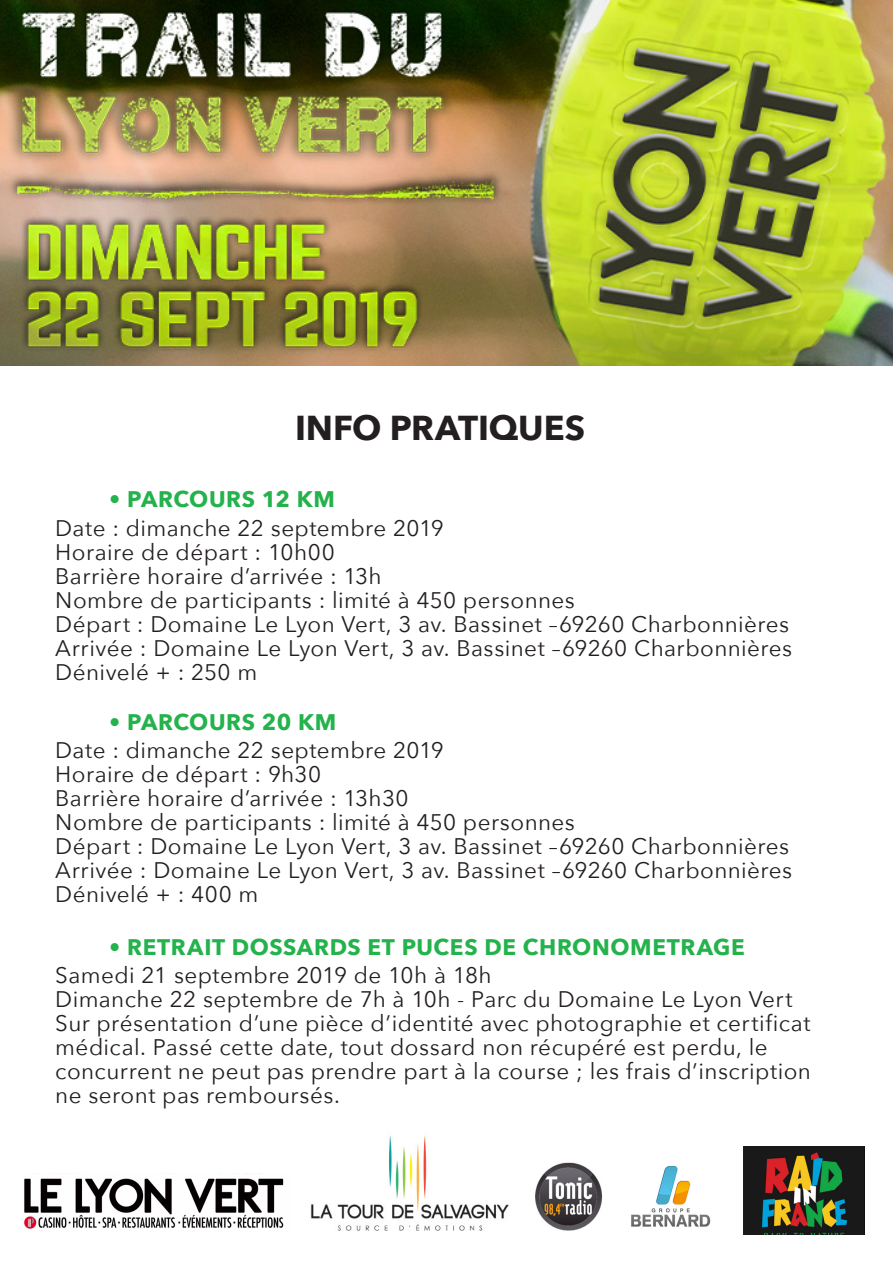
<style>
.page{position:relative;width:893px;height:1263px;background:#fff}
.page>*{position:absolute;margin:0;border:0;box-sizing:border-box;transform-origin:0 0}
.t1{font:700 34.5px "Avenir Next";letter-spacing:-.005em;color:#231f20}
.t2{font:22.5px/24px "Avenir Next";letter-spacing:.015em;color:#231f20}
.t3{font:700 22.5px "Avenir Next";letter-spacing:.025em;color:#23b24b}
</style>
<div class="page">
<img style="left:0;top:0;width:893px;height:366px">
<img style="left:24px;top:1173px;width:260px;height:56px">
<img style="left:310px;top:1135px;width:199px;height:96px">
<img style="left:535px;top:1162px;width:176px;height:69px">
<img style="left:743px;top:1146px;width:121px;height:88px">
<p class="t1" style="left:295px;top:398px;width:292px">INFO PRATIQUES</p>
<p class="t3" style="left:109px;top:480px;width:227px">• PARCOURS 12 KM</p>
<p class="t2" style="left:55px;top:515px;width:738px">Date : dimanche 22 septembre 2019<br>Horaire de départ : 10h00<br>Barrière horaire d’arrivée : 13h<br>Nombre de participants : limité à 450 personnes<br>Départ : Domaine Le Lyon Vert, 3 av. Bassinet –69260 Charbonnières Arrivée : Domaine Le Lyon Vert, 3 av. Bassinet –69260 Charbonnières Dénivelé + : 250 m</p>
<p class="t3" style="left:109px;top:703px;width:229px">• PARCOURS 20 KM</p>
<p class="t2" style="left:55px;top:738px;width:738px">Date : dimanche 22 septembre 2019<br>Horaire de départ : 9h30<br>Barrière horaire d’arrivée : 13h30<br>Nombre de participants : limité à 450 personnes<br>Départ : Domaine Le Lyon Vert, 3 av. Bassinet –69260 Charbonnières Arrivée : Domaine Le Lyon Vert, 3 av. Bassinet –69260 Charbonnières Dénivelé + : 400 m</p>
<p class="t3" style="left:109px;top:927px;width:637px">• RETRAIT DOSSARDS ET PUCES DE CHRONOMETRAGE</p>
<p class="t2" style="left:55px;top:962px;width:757px">Samedi 21 septembre 2019 de 10h à 18h<br>Dimanche 22 septembre de 7h à 10h - Parc du Domaine Le Lyon Vert Sur présentation d’une pièce d’identité avec photographie et certificat médical. Passé cette date, tout dossard non récupéré est perdu, le concurrent ne peut pas prendre part à la course ; les frais d’inscription ne seront pas remboursés.</p>
</div>
